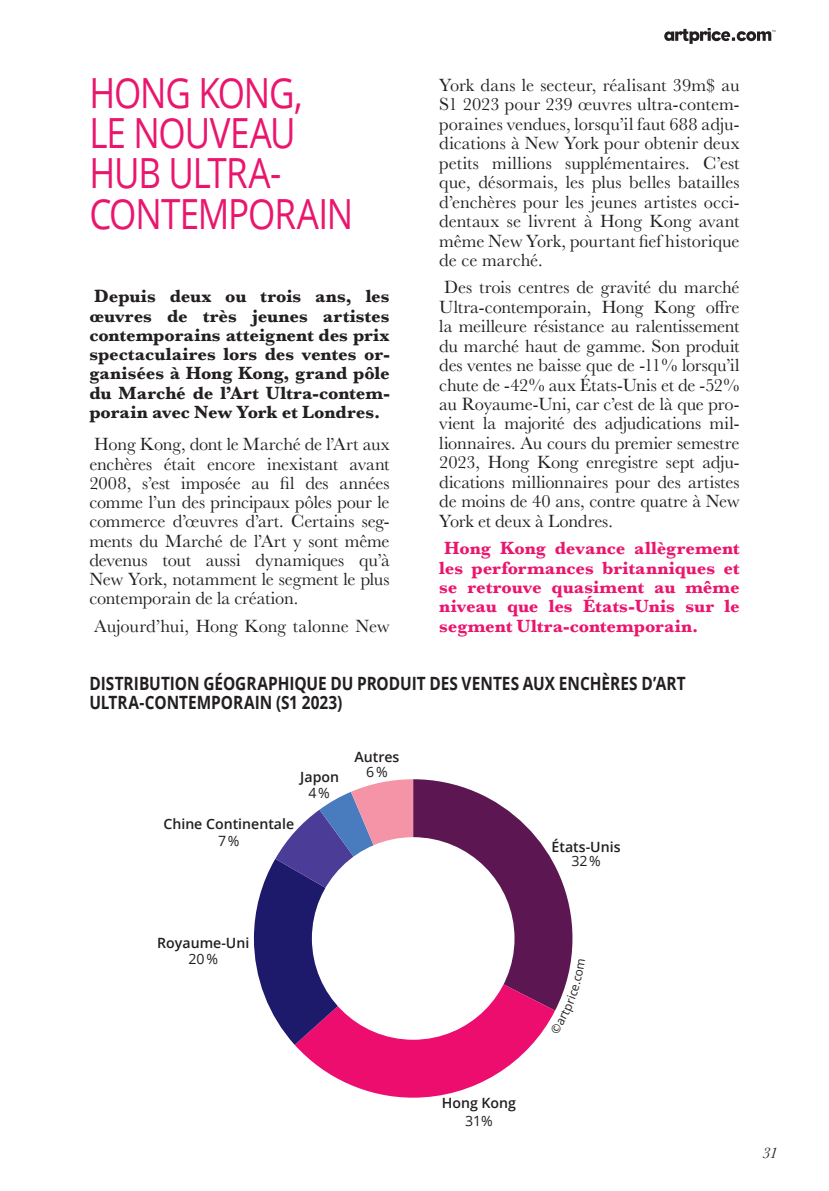
<style>
.page{position:relative;width:829px;height:1191px;background:#fff}
.page>*{position:absolute;margin:0;border:0;box-sizing:border-box;transform-origin:0 0}
.Gros_titre{font:41.65px/40.2px "Open Sans";letter-spacing:-.03em;color:#ea166e;scale:.84 1}
.Labeur{font:18.38px/19.4px "Baskerville";letter-spacing:-.005em;color:#231f20;text-align:justify}
.Labeur-2{font:700 18.38px/19.2px "Baskerville";letter-spacing:-.005em;color:#231f20;text-align:justify}
.Labeur-3{font:700 18.38px/19.4px "Baskerville";letter-spacing:-.005em;color:#ea166e;text-align:justify}
.titres_graphs{font:700 18.2px/19.2px "Open Sans";color:#231f20;scale:.84 1}
.t1{font:italic 15.75px "Baskerville";color:#231f20}
.t2{font:600 14.17px/14.2px "Open Sans";color:#231f20;text-align:center}
.s1{font-weight:400}
</style>
<div class="page">
<svg style="left:664px;top:28px;width:111px;height:16px"></svg>
<svg style="left:295px;top:1044px;width:238px;height:53px;fill:#ec0d6e"></svg>
<svg style="left:254px;top:779px;width:319px;height:265px"></svg>
<p class="Gros_titre" style="left:89px;top:72px;width:316px">HONG KONG,<br>LE NOUVEAU<br>HUB ULTRA-<br>CONTEMPORAIN</p>
<p class="Labeur" style="left:439px;top:76px;width:302px">York dans le secteur, réalisant 39m$ au S1 2023 pour 239 œuvres ultra-contem&shy;poraines vendues, lorsqu’il faut 688 adju&shy;dications à New York pour obtenir deux petits millions supplémentaires. C’est que, désormais, les plus belles batailles d’enchères pour les jeunes artistes occi&shy;dentaux se livrent à Hong Kong avant même New York, pourtant fief historique de ce marché.</p>
<p class="Labeur" style="left:439px;top:278px;width:302px">Des trois centres de gravité du marché Ultra-contemporain, Hong Kong offre la meilleure résistance au ralentissement du marché haut de gamme. Son produit des ventes ne baisse que de -11% lorsqu’il chute de -42% aux États-Unis et de -52% au Royaume-Uni, car c’est de là que pro&shy;vient la majorité des adjudications mil&shy;lionnaires. Au cours du premier semestre 2023, Hong Kong enregistre sept adju&shy;dications millionnaires pour des artistes de moins de 40 ans, contre quatre à New York et deux à Londres.</p>
<p class="Labeur-3" style="left:439px;top:538px;width:302px">Hong Kong devance allègrement les performances britanniques et se retrouve quasiment au même niveau que les États-Unis sur le segment Ultra-contemporain.</p>
<p class="titres_graphs" style="left:89px;top:673px;width:711px">DISTRIBUTION GÉOGRAPHIQUE DU PRODUIT DES VENTES AUX ENCHÈRES D’ART<br>ULTRA-CONTEMPORAIN (S1 2023)</p>
<p class="Labeur-2" style="left:89px;top:287px;width:302px">Depuis deux ou trois ans, les œuvres de très jeunes artistes contemporains atteignent des prix spectaculaires lors des ventes or&shy;ganisées à Hong Kong, grand pôle du Marché de l’Art Ultra-contem&shy;porain avec New York et Londres.</p>
<p class="Labeur" style="left:89px;top:435px;width:302px">Hong Kong, dont le Marché de l’Art aux enchères était encore inexistant avant 2008, s’est imposée au fil des années comme l’un des principaux pôles pour le commerce d’œuvres d’art. Certains seg&shy;ments du Marché de l’Art y sont même devenus tout aussi dynamiques qu’à New York, notamment le segment le plus contemporain de la création.</p>
<p class="Labeur" style="left:94px;top:616px;width:297px">Aujourd’hui, Hong Kong talonne New</p>
<p class="t2" style="left:300px;top:768px;width:40px;line-height:15.9px">Japon<br><span class="s1">4%</span></p>
<p class="t2" style="left:163px;top:815px;width:132px;line-height:16.6px">Chine Continentale<br><span class="s1">7%</span></p>
<p class="t2" style="left:354px;top:750px;width:47px">Autres<br><span class="s1">6%</span></p>
<p class="t2" style="left:157px;top:935px;width:94px;line-height:15.9px">Royaume-Uni<br><span class="s1">20%</span></p>
<p class="t2" style="left:551px;top:839px;width:70px">États-Unis<br><span class="s1">32%</span></p>
<p class="t2" style="left:441px;top:1094px;width:76px;line-height:17.7px">Hong Kong<br><span class="s1">31%</span></p>
<p class="t1" style="left:762px;top:1142px;width:16px">31</p>
</div>
